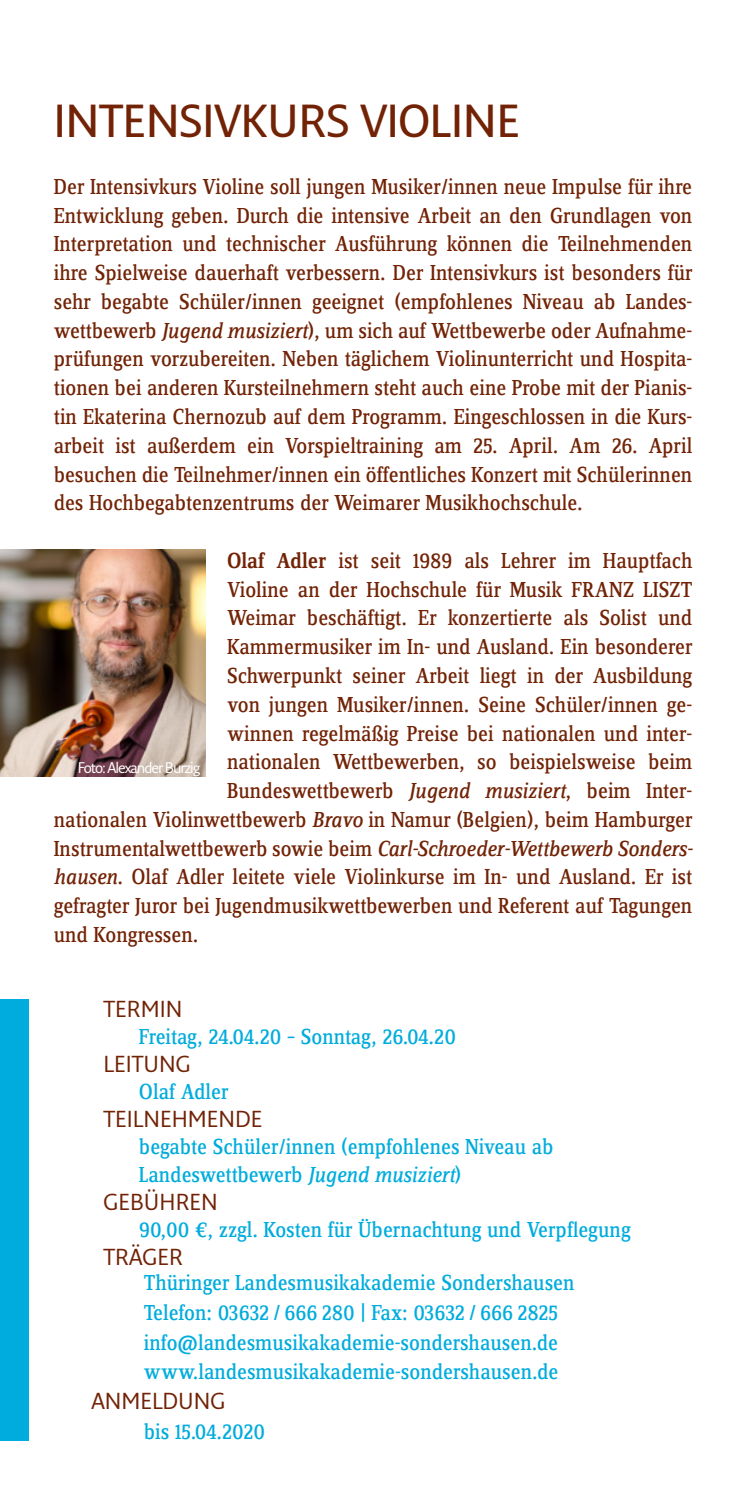
<style>
.page{position:relative;width:745px;height:1489px;background:#fff}
.page>*{position:absolute;margin:0;border:0;box-sizing:border-box;transform-origin:0 0}
.t1{font:600 45px "Fresco Sans Pro";color:#722306}
.t2{font:22.5px/28.8px "Zine Serif Dis";color:#722306;text-align:justify}
.t3{font:22.5px/30px "Zine Serif Dis";color:#00acdd}
.t4{font:italic 22.5px "Zine Serif Dis";letter-spacing:-.01em;color:#722306}
.t5{font:22.5px "Fresco Sans Pro";color:#722306}
.t6{font:15px "Fresco Sans Pro";letter-spacing:-.07em;color:#fff}
.s1{font-style:italic}
.s2{font-weight:500}
.s3{font-style:normal}
</style>
<div class="page">
<div style="left:0;top:999px;width:28px;height:441px;background:#00acdd"></div>
<img style="left:0;top:549px;width:206px;height:228px">
<h1 class="t1" style="left:54px;top:93px;width:467px">INTENSIVKURS VIOLINE</h1>
<p class="t2" style="left:54px;top:173px;width:640px">Der Intensivkurs Violine soll jungen Musiker/innen neue Impulse für ihre Entwicklung geben. Durch die intensive Arbeit an den Grundlagen von Interpretation und technischer Ausführung können die Teilnehmenden ihre Spielweise dauerhaft verbessern. Der Intensivkurs ist besonders für sehr begabte Schüler/innen geeignet (empfohlenes Niveau ab Landes&shy;wettbewerb <span class="s1">Jugend musiziert</span>), um sich auf Wettbewerbe oder Aufnahme&shy;prüfungen vorzubereiten. Neben täglichem Violinunterricht und Hospita&shy;tionen bei anderen Kursteilnehmern steht auch eine Probe mit der Pianis&shy;tin Ekaterina Chernozub auf dem Programm. Eingeschlossen in die Kurs&shy;arbeit ist außerdem ein Vorspieltraining am 25. April. Am 26. April besuchen die Teilnehmer/innen ein öffentliches Konzert mit Schülerinnen des Hochbegabtenzentrums der Weimarer Musikhochschule.</p>
<p class="t2" style="left:227px;top:547px;width:466px"><span class="s2">Olaf Adler</span> ist seit 1989 als Lehrer im Hauptfach</p>
<p class="t2" style="left:227px;top:576px;width:466px">Violine an der Hochschule für Musik FRANZ LISZT</p>
<p class="t2" style="left:227px;top:604px;width:466px">Weimar beschäftigt. Er konzertierte als Solist und</p>
<p class="t2" style="left:227px;top:633px;width:467px">Kammermusiker im In- und Ausland. Ein besonderer</p>
<p class="t2" style="left:227px;top:662px;width:466px">Schwerpunkt seiner Arbeit liegt in der Ausbildung</p>
<p class="t2" style="left:227px;top:691px;width:466px">von jungen Musiker/innen. Seine Schüler/innen ge-</p>
<p class="t2" style="left:227px;top:719px;width:466px">winnen regelmäßig Preise bei nationalen und inter-</p>
<p class="t2" style="left:227px;top:748px;width:466px">nationalen Wettbewerben, so beispielsweise beim</p>
<p class="t2" style="left:227px;top:777px;width:466px">Bundeswettbewerb <span class="s1">Jugend musiziert</span>, beim Inter-</p>
<p class="t2" style="left:54px;top:806px;width:640px">nationalen Violinwettbewerb <span class="s1">Bravo</span> in Namur (Belgien), beim Hamburger</p>
<p class="t4" style="left:54px;top:837px;width:640px"><span class="s3">Instrumentalwettbewerb sowie beim</span> Carl-Schroeder-Wettbewerb Sonders-</p>
<p class="t2" style="left:54px;top:863px;width:639px"><span class="s1">hausen</span>. Olaf Adler leitete viele Violinkurse im In- und Ausland. Er ist</p>
<p class="t2" style="left:54px;top:892px;width:639px">gefragter Juror bei Jugendmusikwettbewerben und Referent auf Tagungen</p>
<p class="t2" style="left:54px;top:921px;width:146px">und Kongressen.</p>
<p class="t6" style="left:78px;top:758px;width:124px">Foto: Alexander Burzig</p>
<p class="t5" style="left:103px;top:994px;width:80px">TERMIN</p>
<p class="t3" style="left:139px;top:1023px;width:318px">Freitag, 24.04.20 – Sonntag, 26.04.20</p>
<p class="t5" style="left:103px;top:1049px;width:89px">LEITUNG</p>
<p class="t3" style="left:139px;top:1078px;width:91px">Olaf Adler</p>
<p class="t5" style="left:103px;top:1104px;width:160px">TEILNEHMENDE</p>
<p class="t3" style="left:139px;top:1134px;width:416px;line-height:27.5px">begabte Schüler/innen (empfohlenes Niveau ab<br>Landeswettbewerb <span class="s1">Jugend musiziert</span>)</p>
<p class="t5" style="left:103px;top:1187px;width:116px">GEBÜHREN</p>
<p class="t3" style="left:139px;top:1215px;width:493px">90,00 €, zzgl. Kosten für Übernachtung und Verpflegung</p>
<p class="t5" style="left:103px;top:1242px;width:81px">TRÄGER</p>
<p class="t3" style="left:144px;top:1268px;width:432px">Thüringer Landesmusikakademie Sondershausen Telefon: 03632 / 666 280 | Fax: 03632 / 666 2825 info@landesmusikakademie-sondershausen.de www.landesmusikakademie-sondershausen.de</p>
<p class="t5" style="left:91px;top:1387px;width:136px">ANMELDUNG</p>
<p class="t3" style="left:144px;top:1417px;width:123px">bis 15.04.2020</p>
</div>
